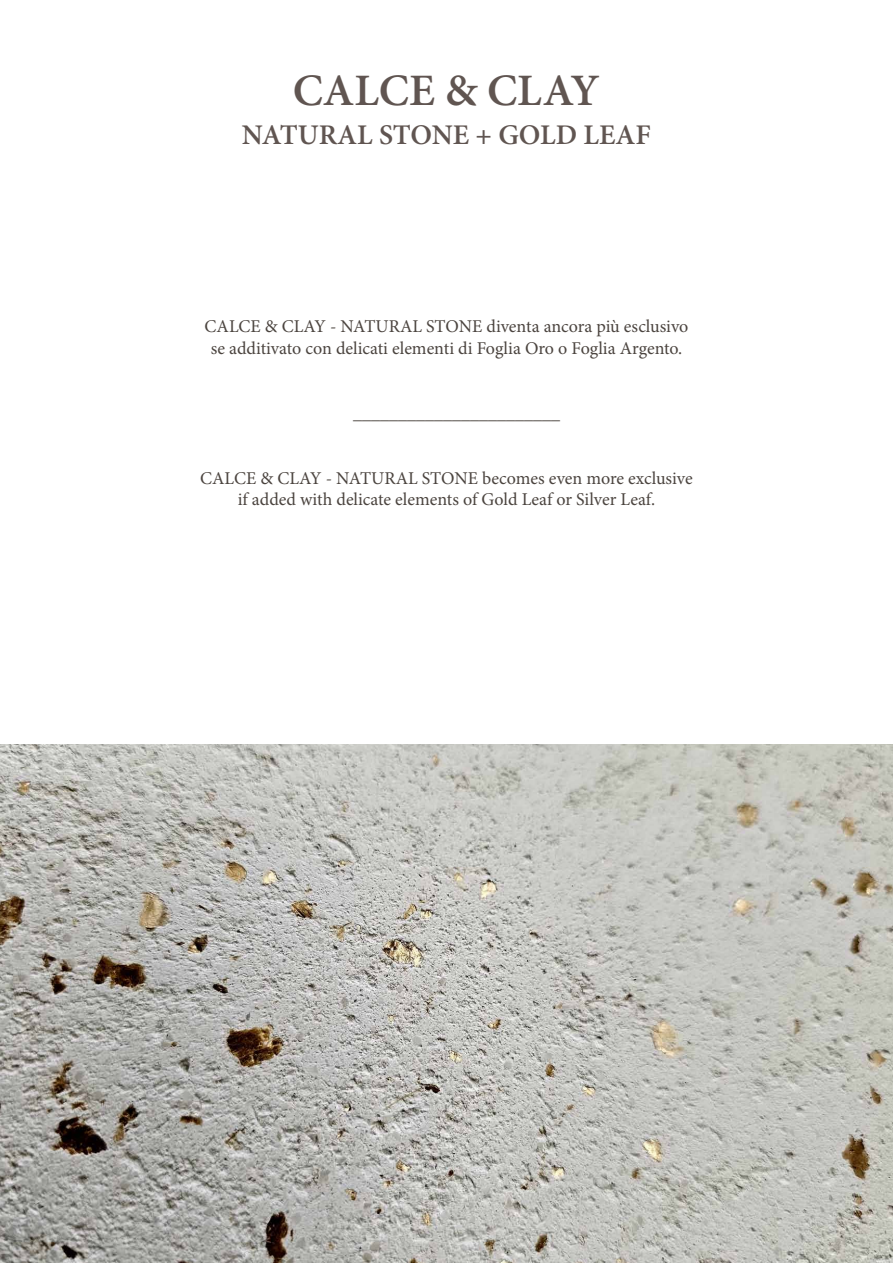
<style>
.page{position:relative;width:893px;height:1263px;background:#fff}
.page>*{position:absolute;margin:0;border:0;box-sizing:border-box;transform-origin:0 0}
.t1{font:600 45px "Minion Pro";color:#605551}
.t2{font:600 28.5px "Minion Pro";color:#605551}
.t3{font:18px/21.6px "Minion Pro";color:#4b443f;text-align:center}
</style>
<div class="page">
<img style="left:0;top:744px;width:893px;height:519px">
<h1 class="t1" style="left:293px;top:60px;width:308px">CALCE &amp; CLAY</h1>
<h2 class="t2" style="left:242px;top:115px;width:411px">NATURAL STONE + GOLD LEAF</h2>
<p class="t3" style="left:205px;top:316px;width:485px">CALCE &amp; CLAY - NATURAL STONE diventa ancora più esclusivo se additivato con delicati elementi di Foglia Oro o Foglia Argento.</p>
<p class="t3" style="left:353px;top:402px;width:208px">_______________________</p>
<p class="t3" style="left:200px;top:467px;width:494px">CALCE &amp; CLAY - NATURAL STONE becomes even more exclusive if added with delicate elements of Gold Leaf or Silver Leaf.</p>
</div>
